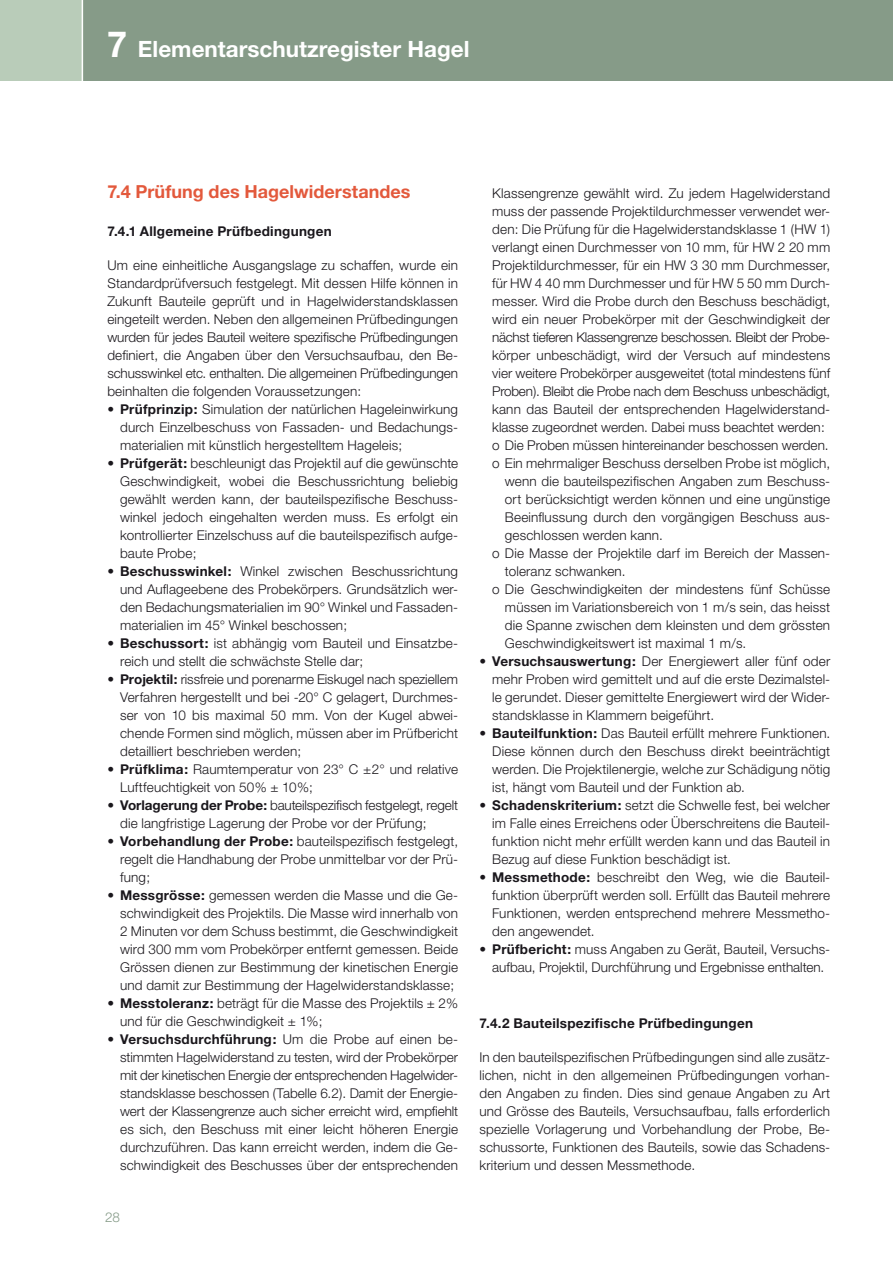
<style>
.page{position:relative;width:893px;height:1263px;background:#fff}
.page>*{position:absolute;margin:0;border:0;box-sizing:border-box;transform-origin:0 0}
.t1{font:700 22.5px "Helvetica Neue";color:#fff}
.t2{font:700 18px "Helvetica Neue";color:#e3593c}
.t3{font:300 13.5px/18px "Helvetica Neue";letter-spacing:.01em;color:#1a171c;text-align:justify}
.t4{font:300 13.5px "Helvetica Neue";letter-spacing:-.02em;color:#1a171c}
.t5{font:700 13.5px "Helvetica Neue";letter-spacing:.02em;color:#1a171c}
.t6{font:300 13.5px "Helvetica Neue";color:#869b88}
.s1{font-size:36px}
.s2{font-weight:700}
</style>
<div class="page">
<div style="left:77px;top:0;width:816px;height:81px;background:#869b88"></div>
<div style="left:0;top:0;width:82px;height:81px;background:#b9ccb9"></div>
<hr style="left:82px;top:0;width:1px;height:82px;background:#fff">
<h1 class="t1" style="left:107px;top:35px;width:364px"><span class="s1">7</span> Elementarschutzregister Hagel</h1>
<h2 class="t2" style="left:107px;top:180px;width:305px">7.4 Prüfung des Hagelwiderstandes</h2>
<p class="t5" style="left:107px;top:222px;width:226px">7.4.1 Allgemeine Prüfbedingungen</p>
<p class="t3" style="left:107px;top:256px;width:352px">Um eine einheitliche Ausgangslage zu schaffen, wurde ein Standardprüfversuch festgelegt. Mit dessen Hilfe können in Zukunft Bauteile geprüft und in Hagelwiderstandsklassen eingeteilt werden. Neben den allgemeinen Prüfbedingungen wurden für jedes Bauteil weitere spezifische Prüfbedingungen definiert, die Angaben über den Versuchsaufbau, den Be&shy;schusswinkel etc. enthalten. Die allgemeinen Prüfbedingungen beinhalten die folgenden Voraussetzungen:</p>
<p class="t3" style="left:120px;top:400px;width:340px;text-indent:-13px">• <span class="s2">Prüfprinzip:</span> Simulation der natürlichen Hageleinwirkung durch Einzelbeschuss von Fassaden- und Bedachungs&shy;materialien mit künstlich hergestelltem Hageleis;</p>
<p class="t3" style="left:120px;top:454px;width:340px;text-indent:-13px">• <span class="s2">Prüfgerät:</span> beschleunigt das Projektil auf die gewünschte Geschwindigkeit, wobei die Beschussrichtung beliebig gewählt werden kann, der bauteilspezifische Beschuss&shy;winkel jedoch eingehalten werden muss. Es erfolgt ein kontrollierter Einzelschuss auf die bauteilspezifisch aufge&shy;baute Probe;</p>
<p class="t3" style="left:120px;top:562px;width:340px;text-indent:-13px">• <span class="s2">Beschusswinkel:</span> Winkel zwischen Beschussrichtung und Auflageebene des Probekörpers. Grundsätzlich wer&shy;den Bedachungsmaterialien im 90° Winkel und Fassaden&shy;materialien im 45° Winkel beschossen;</p>
<p class="t3" style="left:120px;top:634px;width:340px;text-indent:-13px">• <span class="s2">Beschussort:</span> ist abhängig vom Bauteil und Einsatzbe&shy;reich und stellt die schwächste Stelle dar;</p>
<p class="t3" style="left:120px;top:670px;width:340px;text-indent:-13px">• <span class="s2">Projektil:</span> rissfreie und porenarme Eiskugel nach speziellem Verfahren hergestellt und bei -20° C gelagert, Durchmes&shy;ser von 10 bis maximal 50 mm. Von der Kugel abwei&shy;chende Formen sind möglich, müssen aber im Prüfbericht detailliert beschrieben werden;</p>
<p class="t3" style="left:120px;top:760px;width:340px;text-indent:-13px">• <span class="s2">Prüfklima:</span> Raumtemperatur von 23° C ±2° und relative<br>Luftfeuchtigkeit von 50% ± 10%;</p>
<p class="t3" style="left:120px;top:796px;width:339px;text-indent:-13px">• <span class="s2">Vorlagerung der Probe:</span> bauteilspezifisch festgelegt, regelt die langfristige Lagerung der Probe vor der Prüfung;</p>
<p class="t3" style="left:120px;top:832px;width:340px;text-indent:-13px">• <span class="s2">Vorbehandlung der Probe:</span> bauteilspezifisch festgelegt, regelt die Handhabung der Probe unmittelbar vor der Prü&shy;fung;</p>
<p class="t3" style="left:120px;top:886px;width:340px;text-indent:-13px">• <span class="s2">Messgrösse:</span> gemessen werden die Masse und die Ge&shy;schwindigkeit des Projektils. Die Masse wird innerhalb von 2 Minuten vor dem Schuss bestimmt, die Geschwindigkeit wird 300 mm vom Probekörper entfernt gemessen. Beide Grössen dienen zur Bestimmung der kinetischen Energie und damit zur Bestimmung der Hagelwiderstandsklasse;</p>
<p class="t3" style="left:120px;top:994px;width:340px;text-indent:-13px">• <span class="s2">Messtoleranz:</span> beträgt für die Masse des Projektils ± 2% und für die Geschwindigkeit ± 1%;</p>
<p class="t3" style="left:120px;top:1030px;width:340px;text-indent:-13px">• <span class="s2">Versuchsdurchführung:</span> Um die Probe auf einen be&shy;stimmten Hagelwiderstand zu testen, wird der Probekörper mit der kinetischen Energie der entsprechenden Hagelwider&shy;standsklasse beschossen (Tabelle 6.2). Damit der Energie&shy;wert der Klassengrenze auch sicher erreicht wird, empfiehlt es sich, den Beschuss mit einer leicht höheren Energie durchzuführen. Das kann erreicht werden, indem die Ge&shy;schwindigkeit des Beschusses über der entsprechenden</p>
<p class="t6" style="left:105px;top:1209px;width:17px">28</p>
<p class="t3" style="left:492px;top:184px;width:340px">Klassengrenze gewählt wird. Zu jedem Hagelwiderstand</p>
<p class="t3" style="left:492px;top:202px;width:340px">muss der passende Projektildurchmesser verwendet wer-</p>
<p class="t3" style="left:492px;top:220px;width:339px">den: Die Prüfung für die Hagelwiderstandsklasse 1 (HW 1)</p>
<p class="t3" style="left:492px;top:238px;width:340px">verlangt einen Durchmesser von 10 mm, für HW 2 20 mm</p>
<p class="t3" style="left:492px;top:256px;width:339px">Projektildurchmesser, für ein HW 3 30 mm Durchmesser,</p>
<p class="t3" style="left:492px;top:274px;width:340px">für HW 4 40 mm Durchmesser und für HW 5 50 mm Durch-</p>
<p class="t3" style="left:492px;top:292px;width:339px">messer. Wird die Probe durch den Beschuss beschädigt,</p>
<p class="t3" style="left:492px;top:310px;width:339px">wird ein neuer Probekörper mit der Geschwindigkeit der</p>
<p class="t4" style="left:492px;top:329px;width:340px">nächst tieferen Klassengrenze beschossen. Bleibt der Probe-</p>
<p class="t3" style="left:492px;top:346px;width:339px">körper unbeschädigt, wird der Versuch auf mindestens</p>
<p class="t3" style="left:492px;top:364px;width:339px">vier weitere Probekörper ausgeweitet (total mindestens fünf</p>
<p class="t4" style="left:492px;top:383px;width:339px">Proben). Bleibt die Probe nach dem Beschuss unbeschädigt,</p>
<p class="t3" style="left:492px;top:400px;width:340px">kann das Bauteil der entsprechenden Hagelwiderstand-</p>
<p class="t3" style="left:492px;top:418px;width:334px">klasse zugeordnet werden. Dabei muss beachtet werden:</p>
<p class="t3" style="left:492px;top:436px;width:338px">o Die Proben müssen hintereinander beschossen werden.</p>
<p class="t3" style="left:492px;top:454px;width:339px">o Ein mehrmaliger Beschuss derselben Probe ist möglich,</p>
<p class="t3" style="left:505px;top:472px;width:325px">wenn die bauteilspezifischen Angaben zum Beschuss-</p>
<p class="t3" style="left:505px;top:490px;width:327px">ort berücksichtigt werden können und eine ungünstige</p>
<p class="t3" style="left:505px;top:508px;width:327px">Beeinflussung durch den vorgängigen Beschuss aus-</p>
<p class="t3" style="left:505px;top:526px;width:159px">geschlossen werden kann.</p>
<p class="t3" style="left:492px;top:544px;width:338px">o Die Masse der Projektile darf im Bereich der Massen-</p>
<p class="t3" style="left:505px;top:562px;width:122px">toleranz schwanken.</p>
<p class="t3" style="left:492px;top:580px;width:339px">o Die Geschwindigkeiten der mindestens fünf Schüsse</p>
<p class="t3" style="left:505px;top:598px;width:327px">müssen im Variationsbereich von 1 m/s sein, das heisst</p>
<p class="t3" style="left:505px;top:616px;width:327px">die Spanne zwischen dem kleinsten und dem grössten</p>
<p class="t3" style="left:505px;top:634px;width:243px">Geschwindigkeitswert ist maximal 1 m/s.</p>
<p class="t3" style="left:492px;top:652px;width:340px;text-indent:-13px">• <span class="s2">Versuchsauswertung:</span> Der Energiewert aller fünf oder mehr Proben wird gemittelt und auf die erste Dezimalstel&shy;le gerundet. Dieser gemittelte Energiewert wird der Wider&shy;standsklasse in Klammern beigeführt.</p>
<p class="t3" style="left:492px;top:724px;width:339px;text-indent:-13px">• <span class="s2">Bauteilfunktion:</span> Das Bauteil erfüllt mehrere Funktionen.<br>Diese können durch den Beschuss direkt beeinträchtigt werden. Die Projektilenergie, welche zur Schädigung nötig ist, hängt vom Bauteil und der Funktion ab.</p>
<p class="t3" style="left:492px;top:796px;width:340px;text-indent:-13px">• <span class="s2">Schadenskriterium:</span> setzt die Schwelle fest, bei welcher im Falle eines Erreichens oder Überschreitens die Bauteil&shy;funktion nicht mehr erfüllt werden kann und das Bauteil in Bezug auf diese Funktion beschädigt ist.</p>
<p class="t3" style="left:492px;top:868px;width:340px;text-indent:-13px">• <span class="s2">Messmethode:</span> beschreibt den Weg, wie die Bauteil&shy;funktion überprüft werden soll. Erfüllt das Bauteil mehrere Funktionen, werden entsprechend mehrere Messmetho&shy;den angewendet.</p>
<p class="t3" style="left:492px;top:940px;width:338px;text-indent:-13px">• <span class="s2">Prüfbericht:</span> muss Angaben zu Gerät, Bauteil, Versuchs&shy;aufbau, Projektil, Durchführung und Ergebnisse enthalten.</p>
<p class="t5" style="left:479px;top:1014px;width:275px">7.4.2 Bauteilspezifische Prüfbedingungen</p>
<p class="t3" style="left:479px;top:1048px;width:352px">In den bauteilspezifischen Prüfbedingungen sind alle zusätz&shy;lichen, nicht in den allgemeinen Prüfbedingungen vorhan&shy;den Angaben zu finden. Dies sind genaue Angaben zu Art und Grösse des Bauteils, Versuchsaufbau, falls erforderlich spezielle Vorlagerung und Vorbehandlung der Probe, Be&shy;schussorte, Funktionen des Bauteils, sowie das Schadens&shy;kriterium und dessen Messmethode.</p>
</div>
